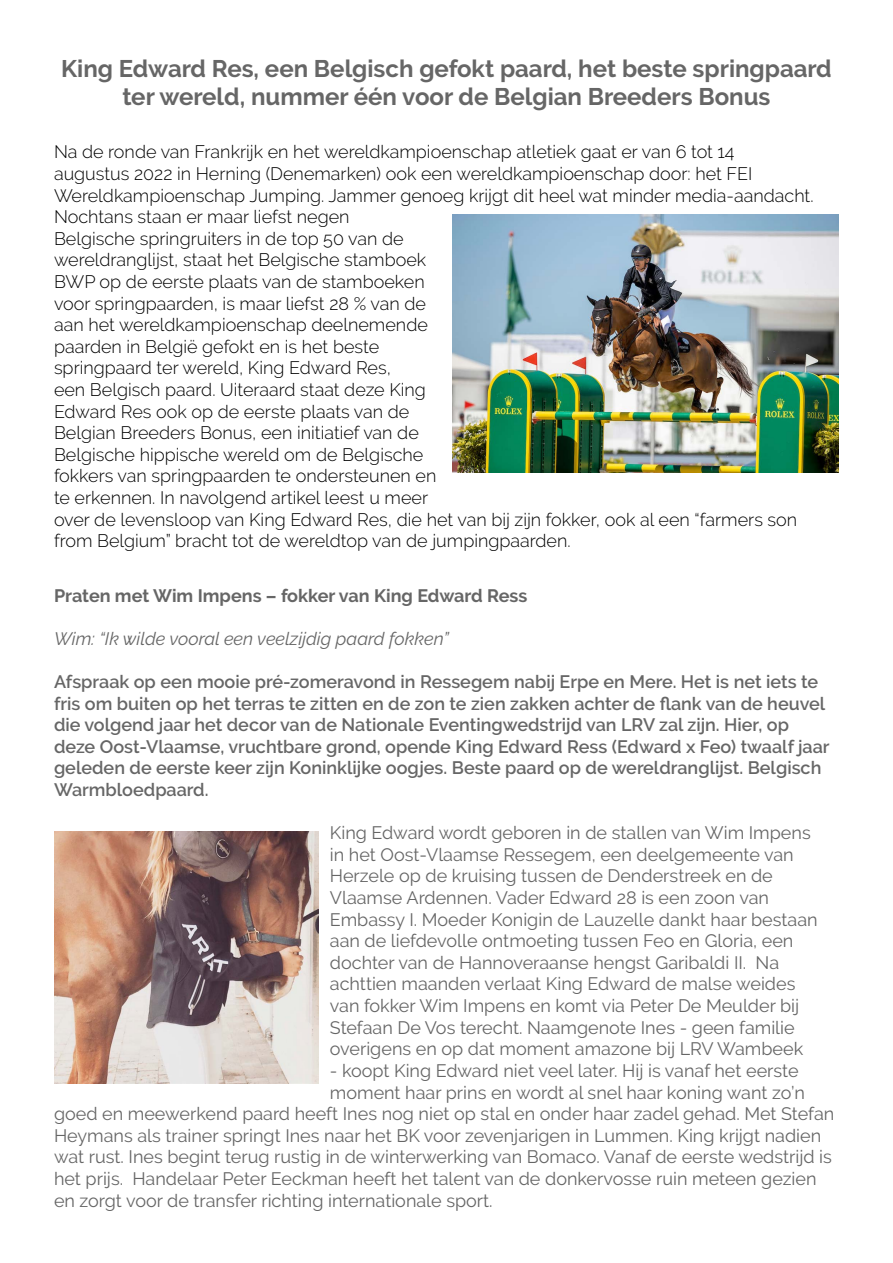
<style>
.page{position:relative;width:893px;height:1263px;background:#fff}
.page>*{position:absolute;margin:0;border:0;box-sizing:border-box;transform-origin:0 0}
.t1{font:700 24px/28.8px "Raleway";color:#666;text-align:center}
.t2{font:18px/21.6px "Raleway";color:#666}
.t3{font:300 18px/21.6px "Raleway";color:#000}
.t4{font:600 18px/21.6px "Raleway";color:#666}
.t5{font:italic 18px "Raleway";color:#666}
.t6{font:700 18px "Raleway";color:#666}
</style>
<div class="page">
<img style="left:452px;top:215px;width:387px;height:258px">
<img style="left:54px;top:832px;width:264px;height:251px">
<h1 class="t1" style="left:61px;top:54px;width:772px">King Edward Res, een Belgisch gefokt paard, het beste springpaard ter wereld, nummer één voor de Belgian Breeders Bonus</h1>
<p class="t3" style="left:54px;top:141px;width:761px">Na de ronde van Frankrijk en het wereldkampioenschap atletiek gaat er van 6 tot 14 augustus 2022 in Herning (Denemarken) ook een wereldkampioenschap door: het FEI Wereldkampioenschap Jumping. Jammer genoeg krijgt dit heel wat minder media-aandacht.<br>Nochtans staan er maar liefst negen<br>Belgische springruiters in de top 50 van de<br>wereldranglijst, staat het Belgische stamboek<br>BWP op de eerste plaats van de stamboeken<br>voor springpaarden, is maar liefst 28 % van de<br>aan het wereldkampioenschap deelnemende<br>paarden in België gefokt en is het beste<br>springpaard ter wereld, King Edward Res,<br>een Belgisch paard. Uiteraard staat deze King<br>Edward Res ook op de eerste plaats van de<br>Belgian Breeders Bonus, een initiatief van de<br>Belgische hippische wereld om de Belgische<br>fokkers van springpaarden te ondersteunen en<br>te erkennen. In navolgend artikel leest u meer<br>over de levensloop van King Edward Res, die het van bij zijn fokker, ook al een “farmers son from Belgium” bracht tot de wereldtop van de jumpingpaarden.</p>
<p class="t6" style="left:54px;top:585px;width:475px">Praten met Wim Impens – fokker van King Edward Ress</p>
<p class="t5" style="left:54px;top:628px;width:397px">Wim: “Ik wilde vooral een veelzijdig paard fokken”</p>
<p class="t4" style="left:54px;top:671px;width:777px">Afspraak op een mooie pré-zomeravond in Ressegem nabij Erpe en Mere. Het is net iets te fris om buiten op het terras te zitten en de zon te zien zakken achter de flank van de heuvel die volgend jaar het decor van de Nationale Eventingwedstrijd van LRV zal zijn. Hier, op deze Oost-Vlaamse, vruchtbare grond, opende King Edward Ress (Edward x Feo) twaalf jaar geleden de eerste keer zijn Koninklijke oogjes. Beste paard op de wereldranglijst. Belgisch Warmbloedpaard.</p>
<p class="t2" style="left:330px;top:822px;width:489px">King Edward wordt geboren in de stallen van Wim Impens in het Oost-Vlaamse Ressegem, een deelgemeente van Herzele op de kruising tussen de Denderstreek en de Vlaamse Ardennen. Vader Edward 28 is een zoon van Embassy I. Moeder Konigin de Lauzelle dankt haar bestaan aan de liefdevolle ontmoeting tussen Feo en Gloria, een dochter van de Hannoveraanse hengst Garibaldi II. Na achttien maanden verlaat King Edward de malse weides van fokker Wim Impens en komt via Peter De Meulder bij Stefaan De Vos terecht. Naamgenote Ines - geen familie overigens en op dat moment amazone bij LRV Wambeek</p>
<p class="t2" style="left:330px;top:1060px;width:470px">- koopt King Edward niet veel later. Hij is vanaf het eerste</p>
<p class="t2" style="left:330px;top:1081px;width:477px">moment haar prins en wordt al snel haar koning want zo’n</p>
<p class="t2" style="left:54px;top:1103px;width:782px">goed en meewerkend paard heeft Ines nog niet op stal en onder haar zadel gehad. Met Stefan</p>
<p class="t2" style="left:54px;top:1124px;width:769px">Heymans als trainer springt Ines naar het BK voor zevenjarigen in Lummen. King krijgt nadien</p>
<p class="t2" style="left:54px;top:1146px;width:779px">wat rust. Ines begint terug rustig in de winterwerking van Bomaco. Vanaf de eerste wedstrijd is</p>
<p class="t2" style="left:54px;top:1168px;width:764px">het prijs. Handelaar Peter Eeckman heeft het talent van de donkervosse ruin meteen gezien</p>
<p class="t2" style="left:54px;top:1189px;width:440px">en zorgt voor de transfer richting internationale sport.</p>
</div>
